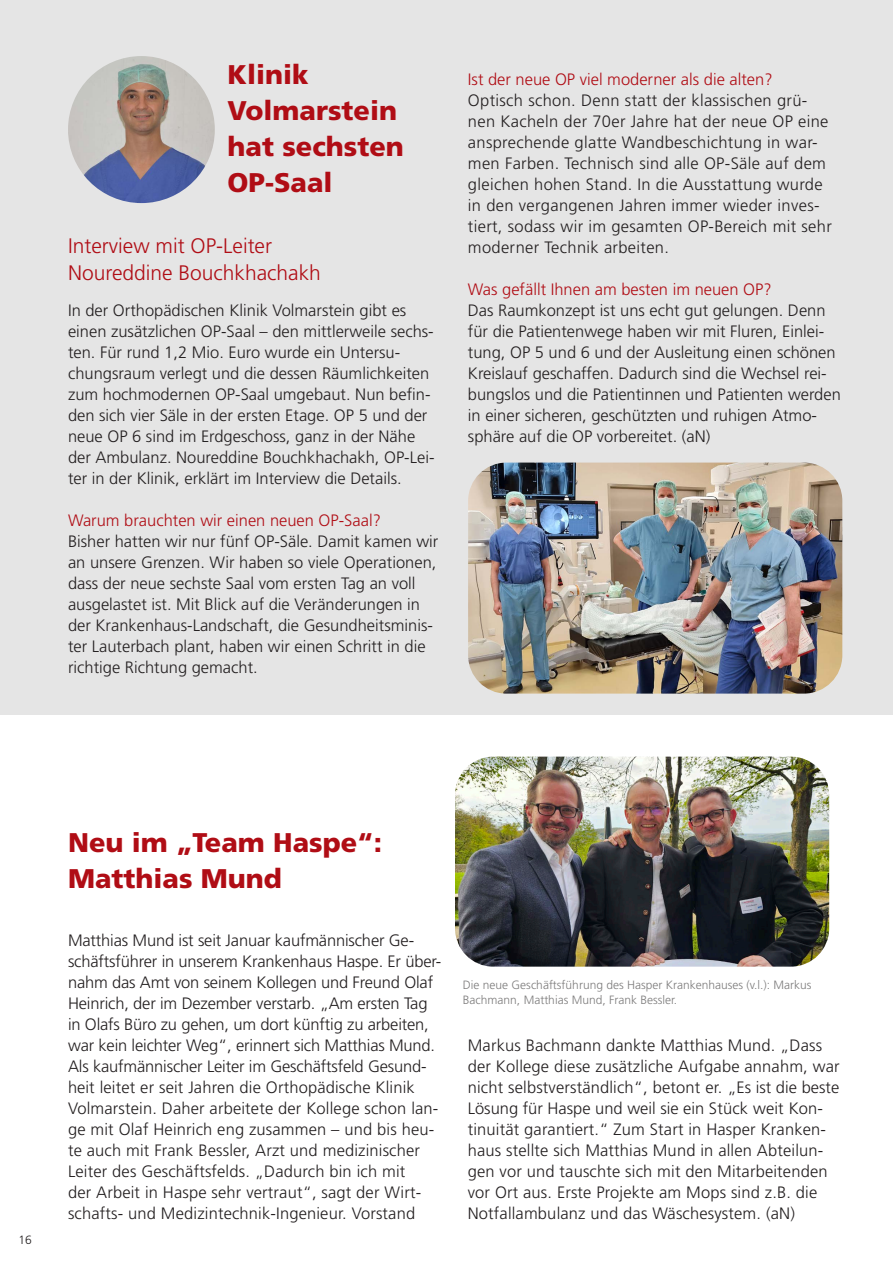
<style>
.page{position:relative;width:893px;height:1263px;background:#fff}
.page>*{position:absolute;margin:0;border:0;box-sizing:border-box;transform-origin:0 0}
.t1{font:900 27px/36px "Frutiger LT Std";color:#b00d15}
.Unterüberschrift{font:300 21px/27px "Frutiger LT Std";color:#b00d15}
.t2{font:300 16.5px/21px "Frutiger LT Std";color:#231f20}
.t3{font:300 16.5px/21px "Frutiger LT Std";letter-spacing:.02em;color:#231f20}
.t4{font:300 16.5px "Frutiger LT Std";color:#b00d15}
.Bildunterschrift{font:300 12px/15px "Frutiger LT Std";color:#7d7c7c}
.t5{font:300 12px "Frutiger LT Std";color:#231f20}
</style>
<div class="page">
<div style="left:0;top:0;width:893px;height:715px;background:#e5e5e5"></div>
<img style="left:68px;top:56px;width:147px;height:147px;border-radius:73px">
<img style="left:468px;top:463px;width:374px;height:231px">
<img style="left:455px;top:757px;width:374px;height:210px">
<p class="t1" style="left:228px;top:56px;width:83px">Klinik</p>
<p class="t1" style="left:228px;top:92px;width:171px">Volmarstein</p>
<p class="t1" style="left:228px;top:128px;width:178px">hat sechsten<br>OP-Saal</p>
<p class="Unterüberschrift" style="left:68px;top:232px;width:254px">Interview mit OP-Leiter<br>Noureddine Bouchkhachakh</p>
<p class="t2" style="left:68px;top:300px;width:368px">In der Orthopädischen Klinik Volmarstein gibt es einen zusätzlichen OP-Saal – den mittlerweile sechs&shy;ten. Für rund 1,2 Mio. Euro wurde ein Untersu&shy;chungsraum verlegt und die dessen Räumlichkeiten zum hochmodernen OP-Saal umgebaut. Nun befin&shy;den sich vier Säle in der ersten Etage. OP 5 und der neue OP 6 sind im Erdgeschoss, ganz in der Nähe der Ambulanz. Noureddine Bouchkhachakh, OP-Lei&shy;ter in der Klinik, erklärt im Interview die Details.</p>
<p class="t4" style="left:68px;top:510px;width:314px">Warum brauchten wir einen neuen OP-Saal?</p>
<p class="t2" style="left:68px;top:531px;width:372px">Bisher hatten wir nur fünf OP-Säle. Damit kamen wir an unsere Grenzen. Wir haben so viele Operationen, dass der neue sechste Saal vom ersten Tag an voll ausgelastet ist. Mit Blick auf die Veränderungen in der Krankenhaus-Landschaft, die Gesundheitsminis&shy;ter Lauterbach plant, haben wir einen Schritt in die richtige Richtung gemacht.</p>
<p class="t4" style="left:468px;top:69px;width:306px">Ist der neue OP viel moderner als die alten?</p>
<p class="t3" style="left:468px;top:90px;width:365px">Optisch schon. Denn statt der klassischen grü&shy;nen Kacheln der 70er Jahre hat der neue OP eine ansprechende glatte Wandbeschichtung in war&shy;men Farben. Technisch sind alle OP-Säle auf dem gleichen hohen Stand. In die Ausstattung wurde in den vergangenen Jahren immer wieder inves&shy;tiert, sodass wir im gesamten OP-Bereich mit sehr moderner Technik arbeiten.</p>
<p class="t4" style="left:468px;top:279px;width:305px">Was gefällt Ihnen am besten im neuen OP?</p>
<p class="t2" style="left:468px;top:300px;width:374px">Das Raumkonzept ist uns echt gut gelungen. Denn für die Patientenwege haben wir mit Fluren, Einlei&shy;tung, OP 5 und 6 und der Ausleitung einen schönen Kreislauf geschaffen. Dadurch sind die Wechsel rei&shy;bungslos und die Patientinnen und Patienten werden in einer sicheren, geschützten und ruhigen Atmo&shy;sphäre auf die OP vorbereitet. (aN)</p>
<p class="t5" style="left:19px;top:1233px;width:15px">16</p>
<p class="t1" style="left:68px;top:824px;width:315px">Neu im „Team Haspe“:</p>
<p class="t1" style="left:68px;top:860px;width:215px">Matthias Mund</p>
<p class="t2" style="left:68px;top:930px;width:375px">Matthias Mund ist seit Januar kaufmännischer Ge&shy;schäftsführer in unserem Krankenhaus Haspe. Er über&shy;nahm das Amt von seinem Kollegen und Freund Olaf Heinrich, der im Dezember verstarb. „Am ersten Tag in Olafs Büro zu gehen, um dort künftig zu arbeiten, war kein leichter Weg“, erinnert sich Matthias Mund.<br>Als kaufmännischer Leiter im Geschäftsfeld Gesund&shy;heit leitet er seit Jahren die Orthopädische Klinik Volmarstein. Daher arbeitete der Kollege schon lan&shy;ge mit Olaf Heinrich eng zusammen – und bis heu&shy;te auch mit Frank Bessler, Arzt und medizinischer Leiter des Geschäftsfelds. „Dadurch bin ich mit<br>der Arbeit in Haspe sehr vertraut“, sagt der Wirt&shy;schafts- und Medizintechnik-Ingenieur. Vorstand</p>
<p class="Bildunterschrift" style="left:463px;top:978px;width:350px">Die neue Geschäftsführung des Hasper Krankenhauses (v.l.): Markus<br>Bachmann, Matthias Mund, Frank Bessler.</p>
<p class="t2" style="left:468px;top:1035px;width:373px">Markus Bachmann dankte Matthias Mund. „Dass der Kollege diese zusätzliche Aufgabe annahm, war nicht selbstverständlich“, betont er. „Es ist die beste Lösung für Haspe und weil sie ein Stück weit Kon&shy;tinuität garantiert.“ Zum Start in Hasper Kranken&shy;haus stellte sich Matthias Mund in allen Abteilun&shy;gen vor und tauschte sich mit den Mitarbeitenden vor Ort aus. Erste Projekte am Mops sind z.B. die Notfallambulanz und das Wäschesystem. (aN)</p>
</div>
